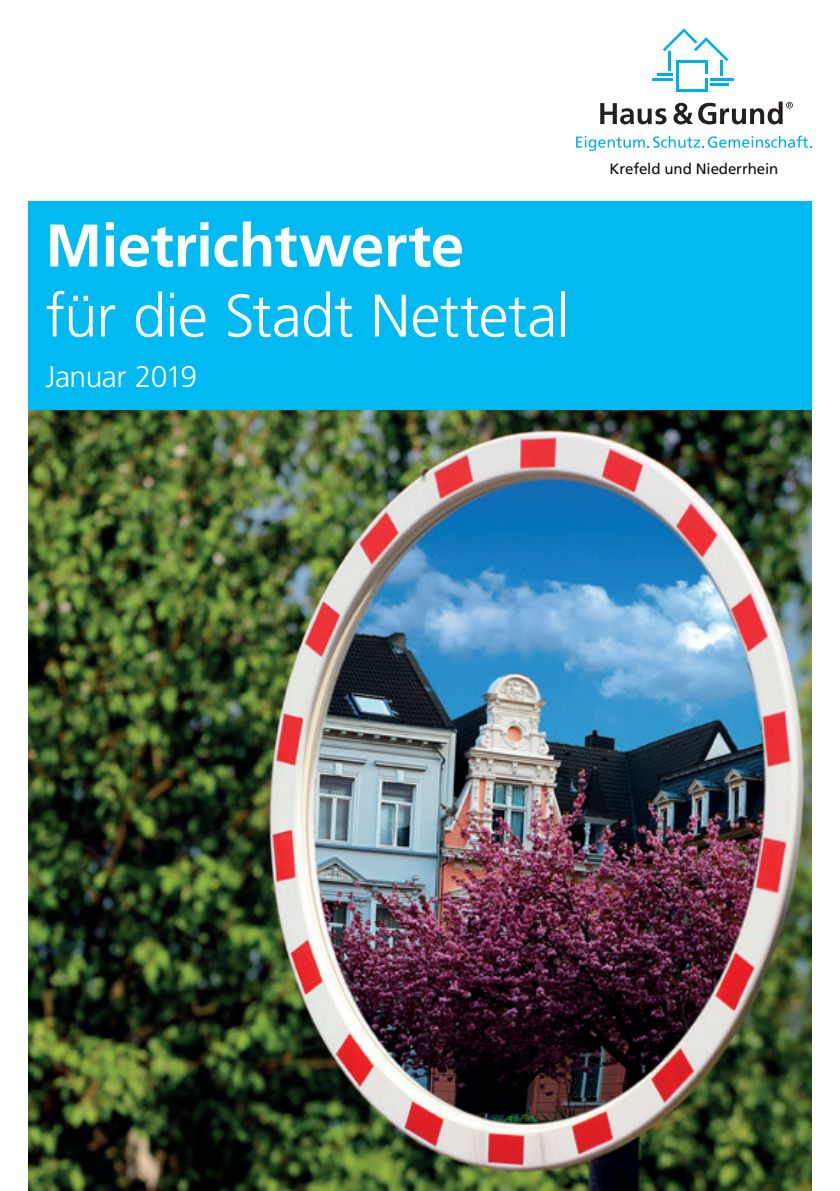
<style>
.page{position:relative;width:840px;height:1191px;background:#fff}
.page>*{position:absolute;margin:0;border:0;box-sizing:border-box;transform-origin:0 0}
.t1{font:300 60px "Frutiger";letter-spacing:-.015em;color:#fff}
.t2{font:700 60px "Frutiger";letter-spacing:-.01em;color:#fff}
.t3{font:300 30px "Frutiger";letter-spacing:-.02em;color:#fff}
.t4{font:15px "Frutiger LT";letter-spacing:-.005em;color:#0e0b10}
</style>
<div class="page">
<img style="left:28px;top:410px;width:783px;height:781px">
<hr style="left:709px;top:78px;width:24px;height:3px;background:#00aeef">
<hr style="left:657px;top:73px;width:16px;height:3px;background:#00aeef">
<hr style="left:652px;top:78px;width:21px;height:3px;background:#00aeef">
<svg style="left:662px;top:28px;width:66px;height:63px"></svg>
<svg style="left:576px;top:136px;width:235px;height:15px"></svg>
<svg style="left:600px;top:103px;width:66px;height:21px"></svg>
<svg style="left:673px;top:102px;width:119px;height:22px"></svg>
<div style="left:28px;top:201px;width:783px;height:209px;background:#00baf1"></div>
<h1 class="t2" style="left:45px;top:210px;width:420px">Mietrichtwerte</h1>
<h1 class="t1" style="left:45px;top:282px;width:525px">für die Stadt Nettetal</h1>
<h2 class="t3" style="left:45px;top:359px;width:153px">Januar 2019</h2>
<p class="t4" style="left:609px;top:160px;width:170px">Krefeld und Niederrhein</p>
</div>
